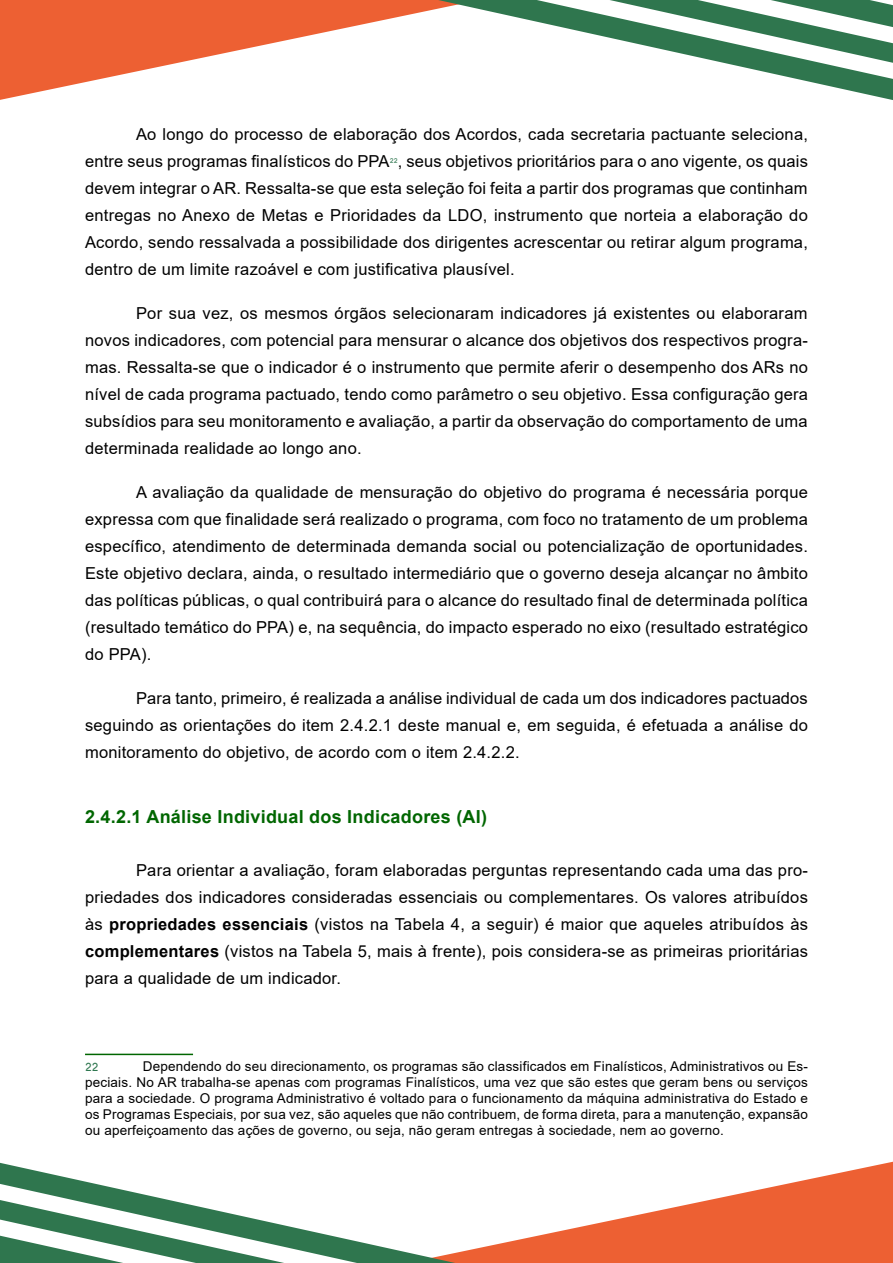
<style>
.page{position:relative;width:893px;height:1263px;background:#fff}
.page>*{position:absolute;margin:0;border:0;box-sizing:border-box;transform-origin:0 0}
.t1{font:700 18px "Arial";letter-spacing:.015em;color:#060}
.t2{font:16.5px/27px "Arial";letter-spacing:.015em;color:#000;text-align:justify}
.t3{font:13.5px/16.2px "Arial";letter-spacing:.015em;color:#000;text-align:justify}
.t4{font:700 10.5px "Caviar Dreams";color:#2f7750}
.t5{font:700 6.15px "Caviar Dreams";color:#2f7750}
.s1{font-weight:700}
</style>
<div class="page">
<svg style="left:484px;top:1161px;width:409px;height:102px;fill:#ed6033"></svg>
<svg style="left:0;top:0;width:438px;height:100px;fill:#ed6033"></svg>
<svg style="left:438px;top:0;width:455px;height:100px"></svg>
<svg style="left:537px;top:0;width:356px;height:80px"></svg>
<svg style="left:0;top:1162px;width:484px;height:101px"></svg>
<svg style="left:0;top:1183px;width:386px;height:80px"></svg>
<hr style="left:85px;top:1054px;width:108px;height:1px;background:#060">
<p class="t2" style="left:85px;top:120px;width:724px;text-indent:51px">Ao longo do processo de elaboração dos Acordos, cada secretaria pactuante seleciona, entre seus programas finalísticos do PPA</p>
<p class="t2" style="left:85px;top:147px;width:724px;text-indent:313px">, seus objetivos prioritários para o ano vigente, os quais devem integrar o AR. Ressalta-se que esta seleção foi feita a partir dos programas que continham entregas no Anexo de Metas e Prioridades da LDO, instrumento que norteia a elaboração do Acordo, sendo ressalvada a possibilidade dos dirigentes acrescentar ou retirar algum programa, dentro de um limite razoável e com justificativa plausível.</p>
<p class="t2" style="left:85px;top:299px;width:724px;text-indent:51px">Por sua vez, os mesmos órgãos selecionaram indicadores já existentes ou elaboraram novos indicadores, com potencial para mensurar o alcance dos objetivos dos respectivos progra&shy;mas. Ressalta-se que o indicador é o instrumento que permite aferir o desempenho dos ARs no nível de cada programa pactuado, tendo como parâmetro o seu objetivo. Essa configuração gera subsídios para seu monitoramento e avaliação, a partir da observação do comportamento de uma determinada realidade ao longo ano.</p>
<p class="t2" style="left:85px;top:478px;width:724px;text-indent:51px">A avaliação da qualidade de mensuração do objetivo do programa é necessária porque expressa com que finalidade será realizado o programa, com foco no tratamento de um problema específico, atendimento de determinada demanda social ou potencialização de oportunidades.<br>Este objetivo declara, ainda, o resultado intermediário que o governo deseja alcançar no âmbito das políticas públicas, o qual contribuirá para o alcance do resultado final de determinada política (resultado temático do PPA) e, na sequência, do impacto esperado no eixo (resultado estratégico do PPA).</p>
<p class="t2" style="left:85px;top:684px;width:724px;text-indent:51px">Para tanto, primeiro, é realizada a análise individual de cada um dos indicadores pactuados seguindo as orientações do item 2.4.2.1 deste manual e, em seguida, é efetuada a análise do monitoramento do objetivo, de acordo com o item 2.4.2.2.</p>
<p class="t5" style="left:390px;top:157px;width:9px">22</p>
<p class="t1" style="left:85px;top:804px;width:404px">2.4.2.1 Análise Individual dos Indicadores (AI)</p>
<p class="t2" style="left:85px;top:857px;width:724px;text-indent:51px">Para orientar a avaliação, foram elaboradas perguntas representando cada uma das pro&shy;priedades dos indicadores consideradas essenciais ou complementares. Os valores atribuídos às <span class="s1">propriedades essenciais</span> (vistos na Tabela 4, a seguir) é maior que aqueles atribuídos às <span class="s1">complementares</span> (vistos na Tabela 5, mais à frente), pois considera-se as primeiras prioritárias para a qualidade de um indicador.</p>
<p class="t3" style="left:85px;top:1058px;width:724px;text-indent:58px">Dependendo do seu direcionamento, os programas são classificados em Finalísticos, Administrativos ou Es&shy;peciais. No AR trabalha-se apenas com programas Finalísticos, uma vez que são estes que geram bens ou serviços para a sociedade. O programa Administrativo é voltado para o funcionamento da máquina administrativa do Estado e os Programas Especiais, por sua vez, são aqueles que não contribuem, de forma direta, para a manutenção, expansão ou aperfeiçoamento das ações de governo, ou seja, não geram entregas à sociedade, nem ao governo.</p>
<p class="t4" style="left:85px;top:1060px;width:15px">22</p>
</div>
